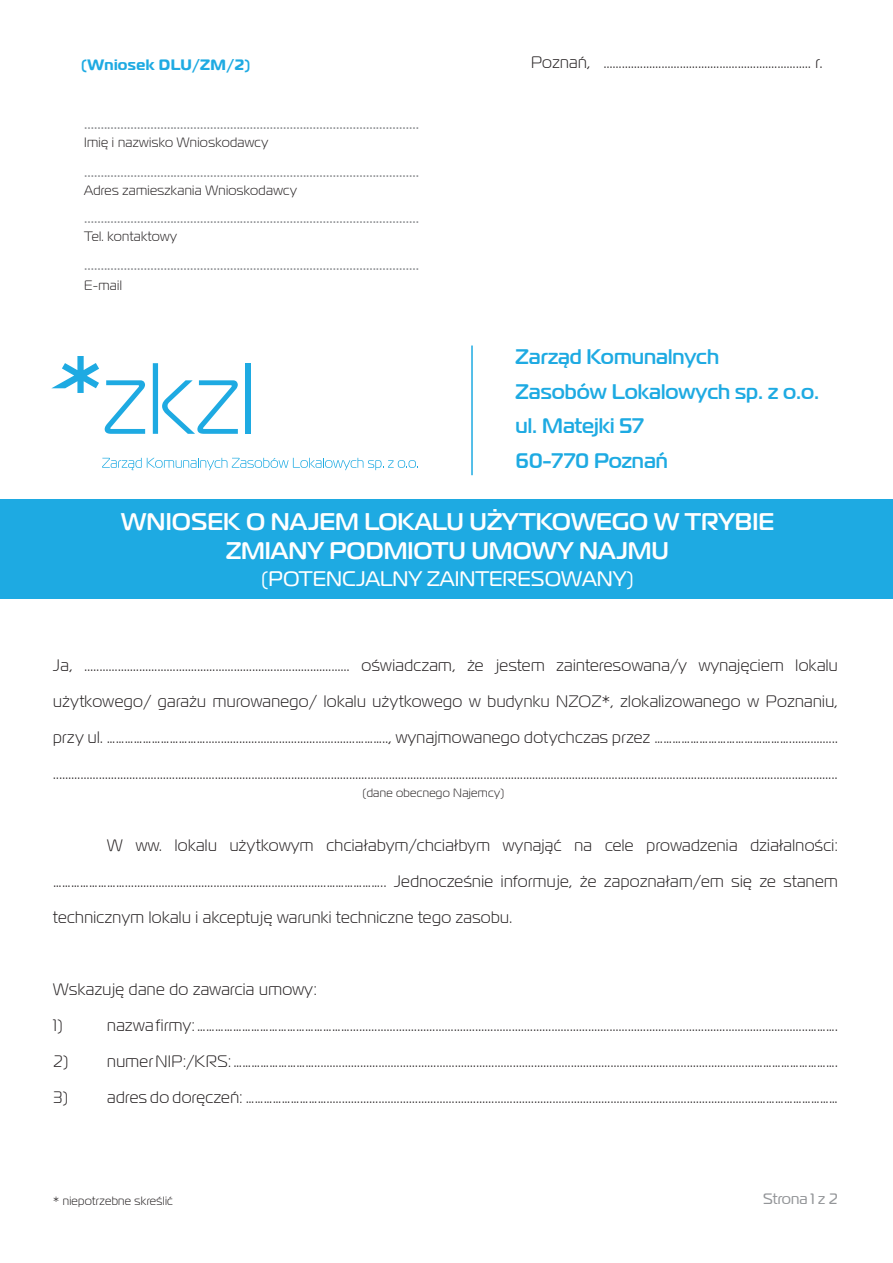
<style>
.page{position:relative;width:893px;height:1263px;background:#fff}
.page>*{position:absolute;margin:0;border:0;box-sizing:border-box;transform-origin:0 0}
.t1{font:500 24px/28.5px "Magistral";color:#fff;text-align:center}
.t2{font:500 21px/34.5px "Magistral";color:#1eaae2}
.t3{font:21px "Magistral";color:#fff}
.t4{font:300 16.5px/36px "Magistral";letter-spacing:.025em;color:#231f20;text-align:justify}
.t5{font:16.5px "Magistral";color:#939598}
.t6{font:700 15px "Magistral";letter-spacing:.025em;color:#1eaae2}
.t7{font:15px "Magistral";color:#939598}
.t8{font:300 13.5px "Magistral";letter-spacing:.025em;color:#231f20}
.t9{font:300 12px "Magistral";letter-spacing:.025em;color:#231f20}
</style>
<div class="page">
<svg style="left:105px;top:380px;width:40px;height:54px"></svg>
<svg style="left:153px;top:363px;width:85px;height:71px"></svg>
<div style="left:246px;top:363px;width:5px;height:71px;background:#1eaae2"></div>
<svg style="left:51px;top:356px;width:48px;height:37px"></svg>
<svg style="left:102px;top:458px;width:192px;height:12px"></svg>
<svg style="left:300px;top:458px;width:118px;height:12px"></svg>
<hr style="left:471px;top:345px;width:2px;height:130px;background:#1eaae2">
<div style="left:0;top:499px;width:893px;height:99px;background:#1eaae2"></div>
<p class="t6" style="left:81px;top:55px;width:171px">(Wniosek DLU/ZM/2)</p>
<p class="t4" style="left:531px;top:44px;width:293px">Poznań, .................................................................... r.</p>
<p class="t5" style="left:84px;top:113px;width:336px">.....................................................................................................</p>
<p class="t8" style="left:84px;top:134px;width:186px">Imię i nazwisko Wnioskodawcy</p>
<p class="t8" style="left:84px;top:182px;width:214px">Adres zamieszkania Wnioskodawcy</p>
<p class="t8" style="left:84px;top:228px;width:94px">Tel. kontaktowy</p>
<p class="t8" style="left:84px;top:277px;width:39px">E-mail</p>
<p class="t5" style="left:84px;top:161px;width:336px">.....................................................................................................</p>
<p class="t5" style="left:84px;top:207px;width:336px">.....................................................................................................</p>
<p class="t5" style="left:84px;top:255px;width:336px">.....................................................................................................</p>
<p class="t2" style="left:516px;top:340px;width:305px">Zarząd Komunalnych<br>Zasobów Lokalowych sp. z o.o. ul. Matejki 57<br>60-770 Poznań</p>
<h1 class="t1" style="left:121px;top:508px;width:655px">WNIOSEK O NAJEM LOKALU UŻYTKOWEGO W TRYBIE<br>ZMIANY PODMIOTU UMOWY NAJMU</h1>
<p class="t3" style="left:261px;top:566px;width:374px">(POTENCJALNY ZAINTERESOWANY)</p>
<p class="t4" style="left:53px;top:647px;width:786px">Ja, ....................................................................................... oświadczam, że jestem zainteresowana/y wynajęciem lokalu użytkowego/ garażu murowanego/ lokalu użytkowego w budynku NZOZ*, zlokalizowanego w Poznaniu, przy ul. …………………………….................................................……….., wynajmowanego dotychczas przez ………………………………………................ .................................................................................................................................................................................................................................................................</p>
<p class="t9" style="left:362px;top:786px;width:143px">(dane obecnego Najemcy)</p>
<p class="t4" style="left:53px;top:827px;width:786px;text-indent:54px">W ww. lokalu użytkowym chciałabym/chciałbym wynająć na cele prowadzenia działalności: ……………………..................................................................……………….. Jednocześnie informuje, że zapoznałam/em się ze stanem technicznym lokalu i akceptuję warunki techniczne tego zasobu.</p>
<p class="t4" style="left:53px;top:971px;width:265px">Wskazuję dane do zawarcia umowy:<br>1)</p>
<p class="t4" style="left:107px;top:1007px;width:732px">nazwa firmy: ……………………………………………......................................................................................................................................................……….</p>
<p class="t4" style="left:53px;top:1043px;width:786px">2) numer NIP:/KRS: ………………………................................................................................................................................................……………………….</p>
<p class="t4" style="left:53px;top:1079px;width:786px">3) adres do doręczeń: ……………………….............................................................................................................................................………………………</p>
<p class="t9" style="left:53px;top:1193px;width:121px">* niepotrzebne skreślić</p>
<p class="t7" style="left:763px;top:1189px;width:76px">Strona 1 z 2</p>
</div>
